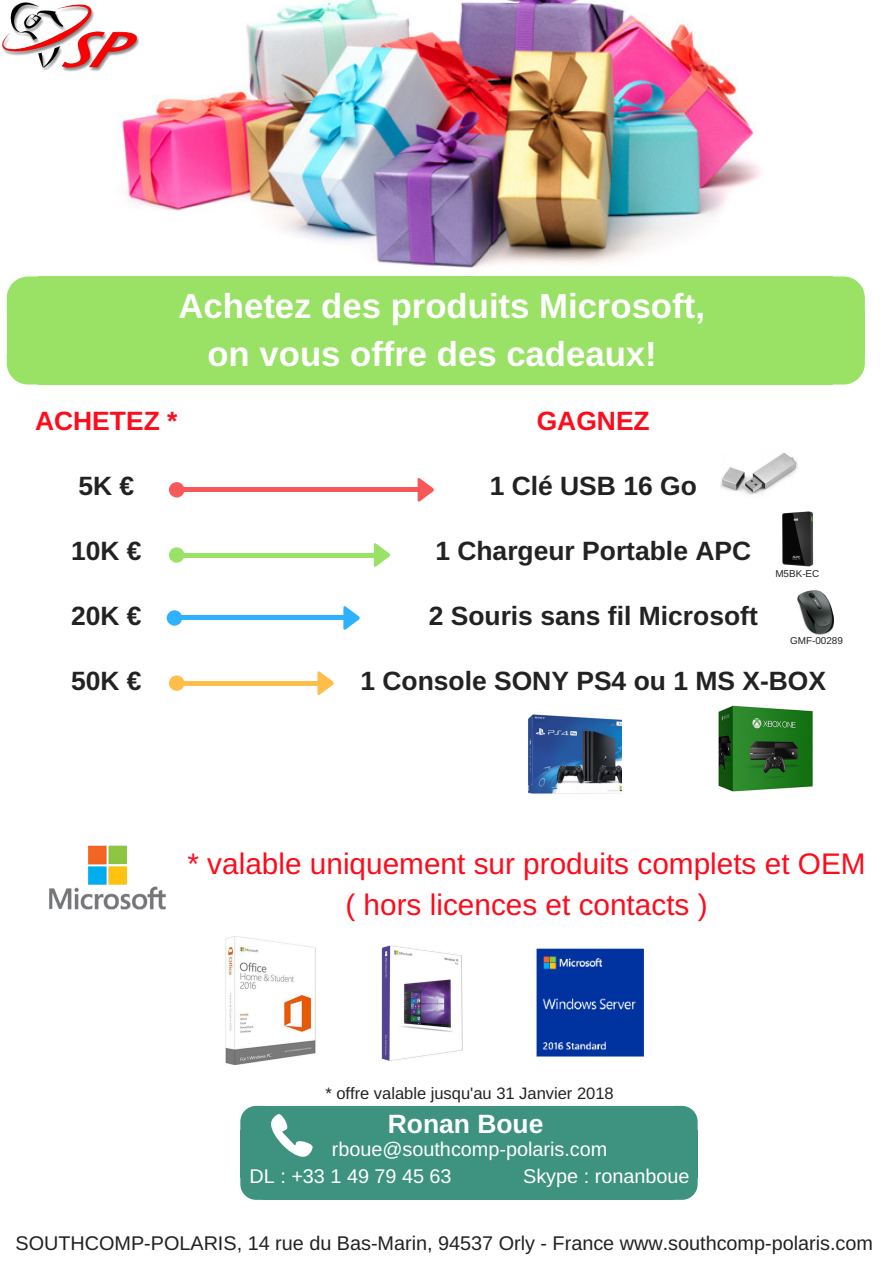
<style>
.page{position:relative;width:893px;height:1263px;background:#fff}
.page>*{position:absolute;margin:0;border:0;box-sizing:border-box;transform-origin:0 0}
.t1{font:700 34.65px/48.3px "Arimo";color:#fff;text-align:center}
.t2{font:29.7px/41.5px "Arimo";color:#ff0b1b;text-align:center}
.t3{font:700 26.4px "Arimo";color:#222}
.t4{font:700 26.4px "Arimo";color:#ff0b1b}
.t5{font:700 26.4px "Arimo";color:#fff}
.t6{font:19.8px "Arimo";color:#222}
.t7{font:19.8px/27px "Arimo";color:#fff}
.t8{font:16.5px "Arimo";color:#222}
.t9{font:9.9px "Arimo";color:#222}
</style>
<div class="page">
<img style="left:122px;top:0;width:639px;height:268px">
<svg style="left:833px;top:276px;width:31px;height:35px"></svg>
<div style="left:831px;top:311px;width:33px;height:44px;background:#99e265"></div>
<div style="left:39px;top:311px;width:794px;height:44px;background:#99e265"></div>
<div style="left:39px;top:276px;width:794px;height:36px;background:#99e265"></div>
<svg style="left:7px;top:276px;width:32px;height:35px"></svg>
<div style="left:7px;top:311px;width:33px;height:44px;background:#99e265"></div>
<div style="left:39px;top:354px;width:794px;height:30px;background:#99e265"></div>
<svg style="left:7px;top:355px;width:32px;height:29px"></svg>
<svg style="left:833px;top:355px;width:31px;height:29px"></svg>
<svg style="left:417px;top:478px;width:17px;height:23px"></svg>
<div style="left:186px;top:487px;width:232px;height:5px;background:#f95858"></div>
<div style="left:169px;top:482px;width:15px;height:15px;background:#f95858;border-radius:50%"></div>
<svg style="left:374px;top:543px;width:16px;height:24px"></svg>
<hr style="left:186px;top:553px;width:188px;height:4px;background:#99e265">
<div style="left:169px;top:547px;width:15px;height:16px;background:#99e265;border-radius:50%"></div>
<svg style="left:343px;top:606px;width:17px;height:23px"></svg>
<hr style="left:184px;top:616px;width:159px;height:4px;background:#2eb2ff">
<div style="left:167px;top:610px;width:15px;height:16px;background:#2eb2ff;border-radius:50%"></div>
<svg style="left:317px;top:671px;width:17px;height:24px"></svg>
<hr style="left:186px;top:681px;width:132px;height:4px;background:#ffbd4a">
<div style="left:169px;top:675px;width:15px;height:16px;background:#ffbd4a;border-radius:50%"></div>
<svg style="left:674px;top:1106px;width:23px;height:25px"></svg>
<div style="left:673px;top:1131px;width:24px;height:47px;background:#3d937f"></div>
<div style="left:264px;top:1131px;width:410px;height:47px;background:#3d937f"></div>
<div style="left:264px;top:1106px;width:410px;height:26px;background:#3d937f"></div>
<svg style="left:240px;top:1106px;width:24px;height:25px"></svg>
<div style="left:240px;top:1131px;width:25px;height:47px;background:#3d937f"></div>
<div style="left:264px;top:1177px;width:410px;height:23px;background:#3d937f"></div>
<svg style="left:240px;top:1178px;width:24px;height:22px"></svg>
<svg style="left:674px;top:1178px;width:23px;height:22px"></svg>
<img style="left:782px;top:511px;width:32px;height:56px">
<img style="left:797px;top:590px;width:36px;height:44px">
<img style="left:528px;top:715px;width:94px;height:79px">
<img style="left:718px;top:705px;width:95px;height:86px">
<img style="left:721px;top:453px;width:76px;height:42px">
<svg style="left:271px;top:1114px;width:41px;height:43px"></svg>
<img style="left:225px;top:936px;width:91px;height:128px">
<img style="left:381px;top:945px;width:81px;height:115px">
<img style="left:536px;top:948px;width:108px;height:109px">
<img style="left:49px;top:845px;width:117px;height:65px">
<img style="left:2px;top:0;width:137px;height:72px">
<h1 class="t1" style="left:178px;top:282px;width:528px">Achetez des produits Microsoft, on vous offre des cadeaux!</h1>
<p class="t4" style="left:35px;top:406px;width:144px">ACHETEZ *</p>
<p class="t4" style="left:536px;top:406px;width:114px">GAGNEZ</p>
<p class="t3" style="left:78px;top:471px;width:57px">5K €</p>
<p class="t3" style="left:489px;top:471px;width:209px">1 Clé USB 16 Go</p>
<p class="t3" style="left:71px;top:536px;width:72px">10K €</p>
<p class="t3" style="left:435px;top:536px;width:317px">1 Chargeur Portable APC</p>
<p class="t9" style="left:775px;top:568px;width:45px">M5BK-EC</p>
<p class="t3" style="left:71px;top:601px;width:72px">20K €</p>
<p class="t3" style="left:428px;top:601px;width:330px">2 Souris sans fil Microsoft</p>
<p class="t9" style="left:790px;top:635px;width:54px">GMF-00289</p>
<p class="t3" style="left:71px;top:666px;width:72px">50K €</p>
<p class="t3" style="left:360px;top:666px;width:467px">1 Console SONY PS4 ou 1 MS X-BOX</p>
<p class="t2" style="left:187px;top:842px;width:679px">* valable uniquement sur produits complets et OEM ( hors licences et contacts )</p>
<p class="t8" style="left:325px;top:1084px;width:290px">* offre valable jusqu'au 31 Janvier 2018</p>
<p class="t5" style="left:388px;top:1109px;width:157px">Ronan Boue</p>
<p class="t7" style="left:249px;top:1135px;width:359px;text-indent:82px">rboue@southcomp-polaris.com<br>DL : +33 1 49 79 45 63</p>
<p class="t7" style="left:523px;top:1162px;width:168px">Skype : ronanboue</p>
<p class="t6" style="left:15px;top:1232px;width:859px">SOUTHCOMP-POLARIS, 14 rue du Bas-Marin, 94537 Orly - France www.southcomp-polaris.com</p>
</div>
